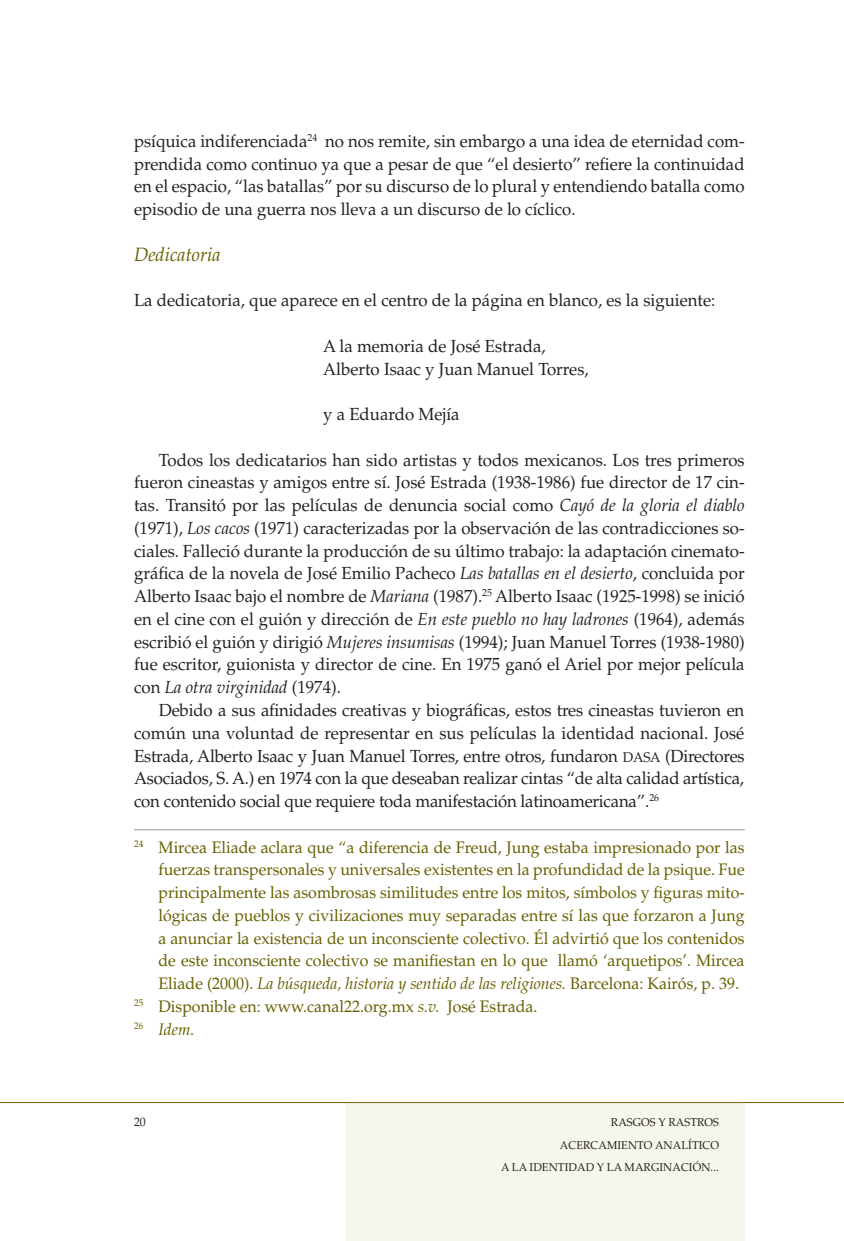
<style>
.page{position:relative;width:844px;height:1241px;background:#fff}
.page>*{position:absolute;margin:0;border:0;box-sizing:border-box;transform-origin:0 0}
.t1{font:italic 19.25px "Palatino";color:#675f00;scale:.96 1}
.t2{font:17.5px/22.8px "Palatino";color:#231f20;text-align:justify;scale:.96 1}
.t3{font:16.62px "Palatino";color:#675f00;scale:.96 1}
.t4{font:italic 16.62px "Palatino";color:#675f00;scale:.96 1}
.t5{font:12.25px "Palatino";color:#231f20;scale:.96 1}
.t6{font:11.38px "Palatino";color:#231f20;scale:.96 1}
.s1{font-style:italic}
.s2{font-family:"Palatino Roman SC800";font-size:14px}
.s3{font-style:normal}
</style>
<div class="page">
<div style="left:346px;top:1102px;width:398px;height:138px;background:#f6f6ec"></div>
<hr style="left:0;top:1101px;width:843px;height:1px;background:#675f00">
<hr style="left:134px;top:829px;width:610px;height:1px;background:#939598">
<p class="t2" style="left:134px;top:130px;width:637px">psíquica indiferenciada<sup>24</sup> no nos remite, sin embargo a una idea de eternidad com&shy;prendida como continuo ya que a pesar de que “el desierto” refiere la continuidad en el espacio, “las batallas” por su discurso de lo plural y entendiendo batalla como episodio de una guerra nos lleva a un discurso de lo cíclico.</p>
<p class="t1" style="left:134px;top:243px;width:92px">Dedicatoria</p>
<p class="t2" style="left:134px;top:289px;width:607px">La dedicatoria, que aparece en el centro de la página en blanco, es la siguiente:</p>
<p class="t2" style="left:323px;top:335px;width:278px">A la memoria de José Estrada,<br>Alberto Isaac y Juan Manuel Torres,</p>
<p class="t2" style="left:323px;top:403px;width:143px">y a Eduardo Mejía</p>
<p class="t2" style="left:134px;top:448px;width:637px;text-indent:25px">Todos los dedicatarios han sido artistas y todos mexicanos. Los tres primeros fueron cineastas y amigos entre sí. José Estrada (1938-1986) fue director de 17 cin&shy;tas. Transitó por las películas de denuncia social como <span class="s1">Cayó de la gloria el diablo </span>(1971), <span class="s1">Los cacos</span> (1971) caracterizadas por la observación de las contradicciones so&shy;ciales. Falleció durante la producción de su último trabajo: la adaptación cinemato&shy;gráfica de la novela de José Emilio Pacheco <span class="s1">Las batallas en el desierto</span>, concluida por Alberto Isaac bajo el nombre de <span class="s1">Mariana</span> (1987).<sup>25</sup> Alberto Isaac (1925-1998) se inició en el cine con el guión y dirección de <span class="s1">En este pueblo no hay ladrones</span> (1964), además escribió el guión y dirigió <span class="s1">Mujeres insumisas</span> (1994); Juan Manuel Torres (1938-1980) fue escritor, guionista y director de cine. En 1975 ganó el Ariel por mejor película con <span class="s1">La otra virginidad</span> (1974).</p>
<p class="t2" style="left:134px;top:699px;width:637px;text-indent:25px">Debido a sus afinidades creativas y biográficas, estos tres cineastas tuvieron en común una voluntad de representar en sus películas la identidad nacional. José Estrada, Alberto Isaac y Juan Manuel Torres, entre otros, fundaron <span class="s2">DASA</span> (Directores Asociados, S. A.) en 1974 con la que deseaban realizar cintas “de alta calidad artística, con contenido social que requiere toda manifestación latinoamericana”.<sup>26</sup></p>
<p class="t3" style="left:134px;top:837px;width:637px"><sup>24</sup> Mircea Eliade aclara que “a diferencia de Freud, Jung estaba impresionado por las</p>
<p class="t3" style="left:158px;top:859px;width:612px">fuerzas transpersonales y universales existentes en la profundidad de la psique. Fue</p>
<p class="t3" style="left:158px;top:882px;width:612px">principalmente las asombrosas similitudes entre los mitos, símbolos y figuras mito-</p>
<p class="t3" style="left:158px;top:905px;width:612px">lógicas de pueblos y civilizaciones muy separadas entre sí las que forzaron a Jung</p>
<p class="t3" style="left:158px;top:928px;width:612px">a anunciar la existencia de un inconsciente colectivo. Él advirtió que los contenidos</p>
<p class="t3" style="left:158px;top:950px;width:612px">de este inconsciente colectivo se manifiestan en lo que llamó ‘arquetipos’. Mircea</p>
<p class="t4" style="left:158px;top:973px;width:606px"><span class="s3">Eliade (2000).</span> La búsqueda, historia y sentido de las religiones. <span class="s3">Barcelona: Kairós, p. 39.</span></p>
<p class="t3" style="left:134px;top:996px;width:422px"><sup>25</sup> Disponible en: www.canal22.org.mx <span class="s1">s.v.</span> José Estrada.</p>
<p class="t4" style="left:134px;top:1019px;width:64px"><sup>26</sup> Idem.</p>
<p class="t5" style="left:134px;top:1114px;width:14px">20</p>
<p class="t6" style="left:610px;top:1114px;width:9px">rasgos</p>
<p class="t6" style="left:658px;top:1114px;width:19px">y rastros</p>
<p class="t6" style="left:559px;top:1137px;width:9px">acercamiento</p>
<p class="t6" style="left:654px;top:1137px;width:10px">anal</p>
<p class="t6" style="left:688px;top:1137px;width:12px">ítico</p>
<p class="t6" style="left:501px;top:1160px;width:39px">ala identidad</p>
<p class="t6" style="left:596px;top:1160px;width:38px">y la marginaci</p>
<p class="t6" style="left:692px;top:1160px;width:29px">ón...</p>
</div>
